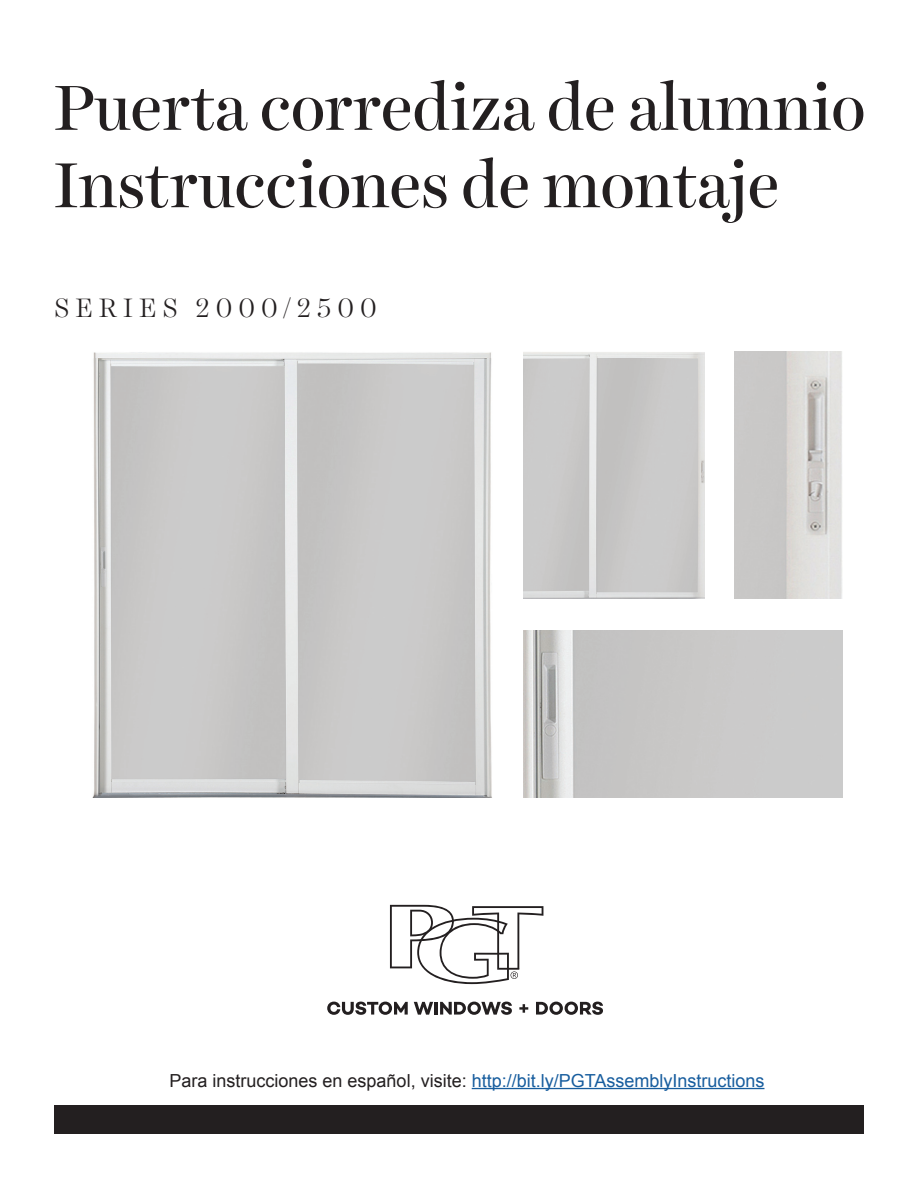
<style>
.page{position:relative;width:918px;height:1188px;background:#fff}
.page>*{position:absolute;margin:0;border:0;box-sizing:border-box;transform-origin:0 0}
.t1{font:67.5px/72px "Harriet Display";color:#231f20}
.t2{font:64.5px/77.4px "Harriet Display";color:#231f20}
.t3{font:300 27px "Harriet Display";letter-spacing:.225em;color:#231f20}
.t4{font:18px "Arial";color:#175d9e}
.s1{color:#231f20}
</style>
<div class="page">
<div style="left:54px;top:1106px;width:810px;height:28px;background:#231f20"></div>
<svg style="left:390px;top:905px;width:153px;height:79px"></svg>
<svg style="left:327px;top:1002px;width:81px;height:13px"></svg>
<svg style="left:414px;top:1002px;width:98px;height:13px"></svg>
<svg style="left:519px;top:1004px;width:9px;height:9px"></svg>
<svg style="left:536px;top:1002px;width:67px;height:13px"></svg>
<hr style="left:472px;top:1088px;width:292px;height:1px;background:#175d9e">
<img style="left:524px;top:352px;width:180px;height:246px">
<img style="left:93px;top:352px;width:399px;height:445px">
<img style="left:734px;top:351px;width:108px;height:247px">
<img style="left:524px;top:631px;width:318px;height:166px">
<h1 class="t1" style="left:114px;top:55px;width:678px">Vinyl French Door<br>Assembly Instructions</h1>
<h2 class="t2" style="left:54px;top:68px;width:813px">Puerta corrediza de alumnio<br>Instrucciones de montaje</h2>
<h3 class="t3" style="left:54px;top:289px;width:324px">SERIES 2000/2500</h3>
<p class="t4" style="left:170px;top:1069px;width:596px"><span class="s1">Para instrucciones en español, visite:</span> http://bit.ly/PGTAssemblyInstructions</p>
</div>
